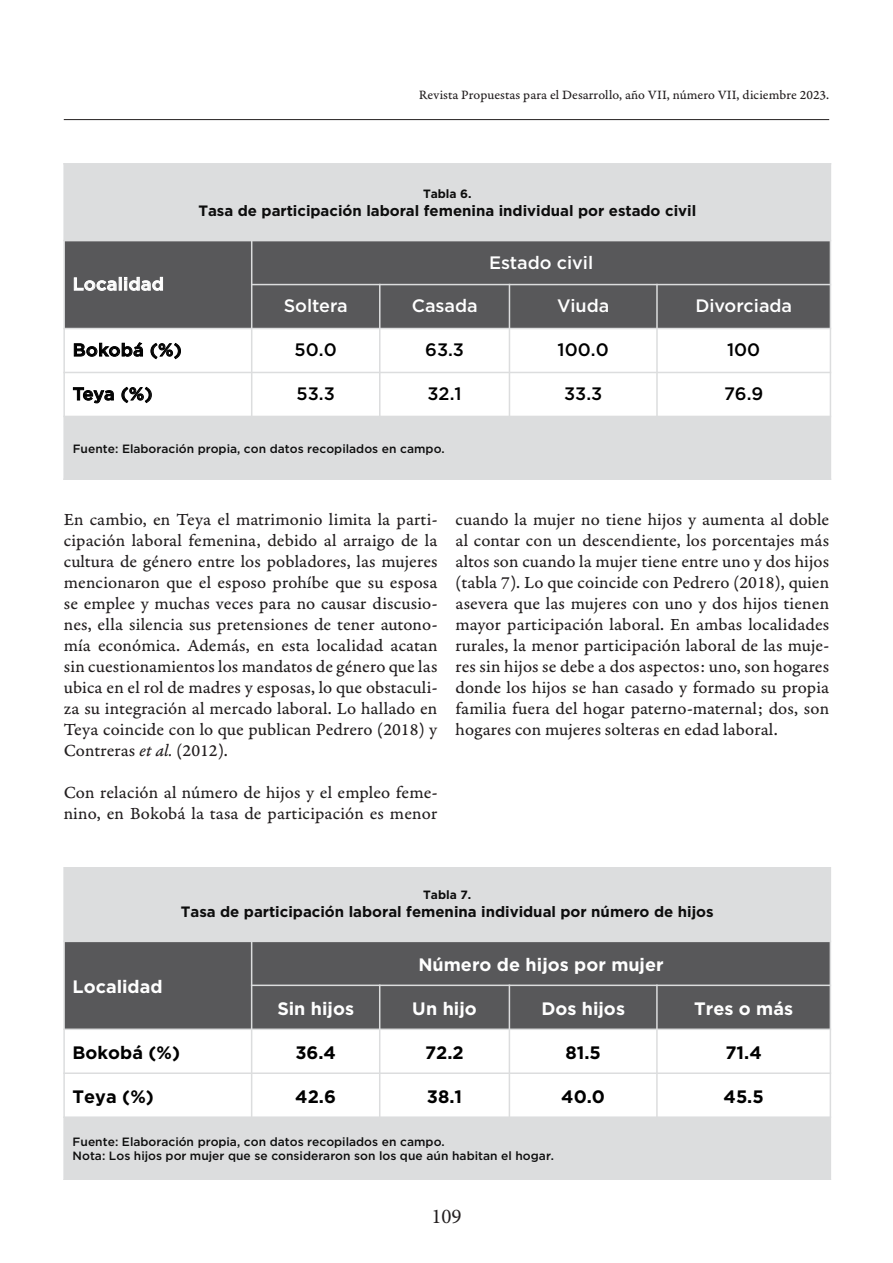
<style>
.page{position:relative;width:893px;height:1263px;background:#fff}
.page>*{position:absolute;margin:0;border:0;box-sizing:border-box;transform-origin:0 0}
.t1{font:21px "Minion Pro";color:#231f20}
.Texto_de_párrafo_ESP{font:18px/21px "Garamond Premr Pro Capt";letter-spacing:.005em;color:#231f20;text-align:justify}
.t2{font:700 18px "Gotham";color:#fff}
.t3{font:700 18px "Gotham";color:#000}
.t4{font:500 18px "Gotham";letter-spacing:-.005em;color:#fff}
.t5{font:500 18px "Gotham";color:#000}
.t6{font:500 17.7px "Gotham";letter-spacing:.005em;color:#000}
.t7{font:500 17.7px "Gotham";letter-spacing:.015em;color:#fff}
.t8{font:700 15px "Gotham";color:#0d0d0d}
.t9{font:13.5px "Garamond Premr Pro Capt";color:#231f20}
.t10{font:500 12px/13.6px "Gotham";color:#0d0d0d}
.t11{font:700 12px "Gotham";letter-spacing:-.005em;color:#0d0d0d}
.s1{font-family:"Garamond Premr Pro It Capt"}
</style>
<div class="page">
<hr style="left:64px;top:119px;width:765px;height:1px;background:#231f20">
<div style="left:64px;top:164px;width:766px;height:77px;background:#dcddde"></div>
<div style="left:64px;top:241px;width:188px;height:87px;background:#58585a"></div>
<div style="left:252px;top:241px;width:578px;height:44px;background:#58585a"></div>
<div style="left:252px;top:285px;width:128px;height:43px;background:#58585a"></div>
<div style="left:380px;top:285px;width:129px;height:43px;background:#58585a"></div>
<div style="left:509px;top:285px;width:148px;height:43px;background:#58585a"></div>
<div style="left:657px;top:285px;width:173px;height:43px;background:#58585a"></div>
<div style="left:64px;top:416px;width:766px;height:63px;background:#dcddde"></div>
<hr style="left:251px;top:240px;width:1px;height:177px;background:#dcddde">
<hr style="left:379px;top:284px;width:1px;height:133px;background:#dcddde">
<hr style="left:509px;top:284px;width:1px;height:133px;background:#dcddde">
<hr style="left:656px;top:284px;width:2px;height:133px;background:#dcddde">
<hr style="left:251px;top:284px;width:580px;height:1px;background:#dcddde">
<hr style="left:63px;top:328px;width:768px;height:1px;background:#dcddde">
<hr style="left:63px;top:372px;width:768px;height:1px;background:#dcddde">
<hr style="left:63px;top:163px;width:2px;height:317px;background:#dcddde">
<hr style="left:830px;top:163px;width:1px;height:317px;background:#dcddde">
<hr style="left:63px;top:163px;width:768px;height:2px;background:#dcddde">
<hr style="left:63px;top:478px;width:768px;height:2px;background:#dcddde">
<div style="left:64px;top:867px;width:766px;height:74px;background:#dcddde"></div>
<div style="left:64px;top:941px;width:188px;height:88px;background:#58585a"></div>
<div style="left:252px;top:941px;width:578px;height:44px;background:#58585a"></div>
<div style="left:252px;top:985px;width:128px;height:44px;background:#58585a"></div>
<div style="left:380px;top:985px;width:129px;height:44px;background:#58585a"></div>
<div style="left:509px;top:985px;width:148px;height:44px;background:#58585a"></div>
<div style="left:657px;top:985px;width:173px;height:44px;background:#58585a"></div>
<div style="left:64px;top:1117px;width:766px;height:62px;background:#dcddde"></div>
<hr style="left:251px;top:941px;width:1px;height:177px;background:#dcddde">
<hr style="left:379px;top:984px;width:1px;height:134px;background:#dcddde">
<hr style="left:509px;top:984px;width:1px;height:134px;background:#dcddde">
<hr style="left:656px;top:984px;width:2px;height:134px;background:#dcddde">
<hr style="left:63px;top:941px;width:768px;height:1px;background:#dcddde">
<hr style="left:251px;top:984px;width:580px;height:2px;background:#dcddde">
<hr style="left:63px;top:1028px;width:768px;height:2px;background:#dcddde">
<hr style="left:63px;top:1072px;width:768px;height:2px;background:#dcddde">
<hr style="left:63px;top:1116px;width:768px;height:2px;background:#dcddde">
<hr style="left:63px;top:867px;width:2px;height:312px;background:#dcddde">
<hr style="left:830px;top:867px;width:1px;height:312px;background:#dcddde">
<hr style="left:63px;top:1179px;width:768px;height:1px;background:#dcddde">
<p class="t9" style="left:419px;top:87px;width:412px">Revista Propuestas para el Desarrollo, año VII, número VII, diciembre 2023.</p>
<p class="t11" style="left:423px;top:187px;width:50px">Tabla 6.</p>
<p class="t8" style="left:198px;top:202px;width:499px">Tasa de participación laboral femenina individual por estado civil</p>
<p class="t7" style="left:73px;top:272px;width:93px">Localidad</p>
<p class="t4" style="left:489px;top:250px;width:106px">Estado civil</p>
<p class="t4" style="left:284px;top:294px;width:65px">Soltera</p>
<p class="t4" style="left:412px;top:294px;width:67px">Casada</p>
<p class="t4" style="left:557px;top:294px;width:54px">Viuda</p>
<p class="t4" style="left:695px;top:294px;width:98px">Divorciada</p>
<p class="t6" style="left:73px;top:338px;width:110px">Bokobá (%)</p>
<p class="t5" style="left:295px;top:338px;width:44px">50.0</p>
<p class="t5" style="left:425px;top:338px;width:40px">63.3</p>
<p class="t5" style="left:557px;top:338px;width:53px">100.0</p>
<p class="t5" style="left:727px;top:338px;width:35px">100</p>
<p class="t6" style="left:73px;top:382px;width:81px">Teya (%)</p>
<p class="t5" style="left:297px;top:382px;width:40px">53.3</p>
<p class="t5" style="left:428px;top:382px;width:36px">32.1</p>
<p class="t5" style="left:564px;top:382px;width:40px">33.3</p>
<p class="t5" style="left:724px;top:382px;width:41px">76.9</p>
<p class="t10" style="left:73px;top:441px;width:374px">Fuente: Elaboración propia, con datos recopilados en campo.</p>
<p class="Texto_de_párrafo_ESP" style="left:64px;top:509px;width:375px">En cambio, en Teya el matrimonio limita la parti&shy;cipación laboral femenina, debido al arraigo de la cultura de género entre los pobladores, las mujeres mencionaron que el esposo prohíbe que su esposa se emplee y muchas veces para no causar discusio&shy;nes, ella silencia sus pretensiones de tener autono&shy;mía económica. Además, en esta localidad acatan sin cuestionamientos los mandatos de género que las ubica en el rol de madres y esposas, lo que obstaculi&shy;za su integración al mercado laboral. Lo hallado en Teya coincide con lo que publican Pedrero (2018) y Contreras <span class="s1">et al.</span> (2012).</p>
<p class="Texto_de_párrafo_ESP" style="left:64px;top:782px;width:375px">Con relación al número de hijos y el empleo feme&shy;nino, en Bokobá la tasa de participación es menor</p>
<p class="Texto_de_párrafo_ESP" style="left:455px;top:509px;width:375px">cuando la mujer no tiene hijos y aumenta al doble al contar con un descendiente, los porcentajes más altos son cuando la mujer tiene entre uno y dos hijos (tabla 7). Lo que coincide con Pedrero (2018), quien asevera que las mujeres con uno y dos hijos tienen mayor participación laboral. En ambas localidades rurales, la menor participación laboral de las muje&shy;res sin hijos se debe a dos aspectos: uno, son hogares donde los hijos se han casado y formado su propia familia fuera del hogar paterno-maternal; dos, son hogares con mujeres solteras en edad laboral.</p>
<p class="t11" style="left:423px;top:887px;width:50px">Tabla 7.</p>
<p class="t8" style="left:181px;top:903px;width:534px">Tasa de participación laboral femenina individual por número de hijos</p>
<p class="t2" style="left:73px;top:976px;width:92px">Localidad</p>
<p class="t2" style="left:418px;top:954px;width:247px">Número de hijos por mujer</p>
<p class="t2" style="left:277px;top:998px;width:78px">Sin hijos</p>
<p class="t2" style="left:412px;top:998px;width:66px">Un hijo</p>
<p class="t2" style="left:541px;top:998px;width:85px">Dos hijos</p>
<p class="t2" style="left:694px;top:998px;width:100px">Tres o más</p>
<p class="t3" style="left:73px;top:1042px;width:109px">Bokobá (%)</p>
<p class="t3" style="left:295px;top:1042px;width:42px">36.4</p>
<p class="t3" style="left:425px;top:1042px;width:40px">72.2</p>
<p class="t3" style="left:565px;top:1042px;width:37px">81.5</p>
<p class="t3" style="left:725px;top:1042px;width:38px">71.4</p>
<p class="t3" style="left:73px;top:1086px;width:83px">Teya (%)</p>
<p class="t3" style="left:295px;top:1086px;width:42px">42.6</p>
<p class="t3" style="left:427px;top:1086px;width:37px">38.1</p>
<p class="t3" style="left:561px;top:1086px;width:45px">40.0</p>
<p class="t3" style="left:724px;top:1086px;width:42px">45.5</p>
<p class="t10" style="left:73px;top:1135px;width:483px">Fuente: Elaboración propia, con datos recopilados en campo.<br>Nota: Los hijos por mujer que se consideraron son los que aún habitan el hogar.</p>
<p class="t1" style="left:431px;top:1202px;width:32px">109</p>
</div>
